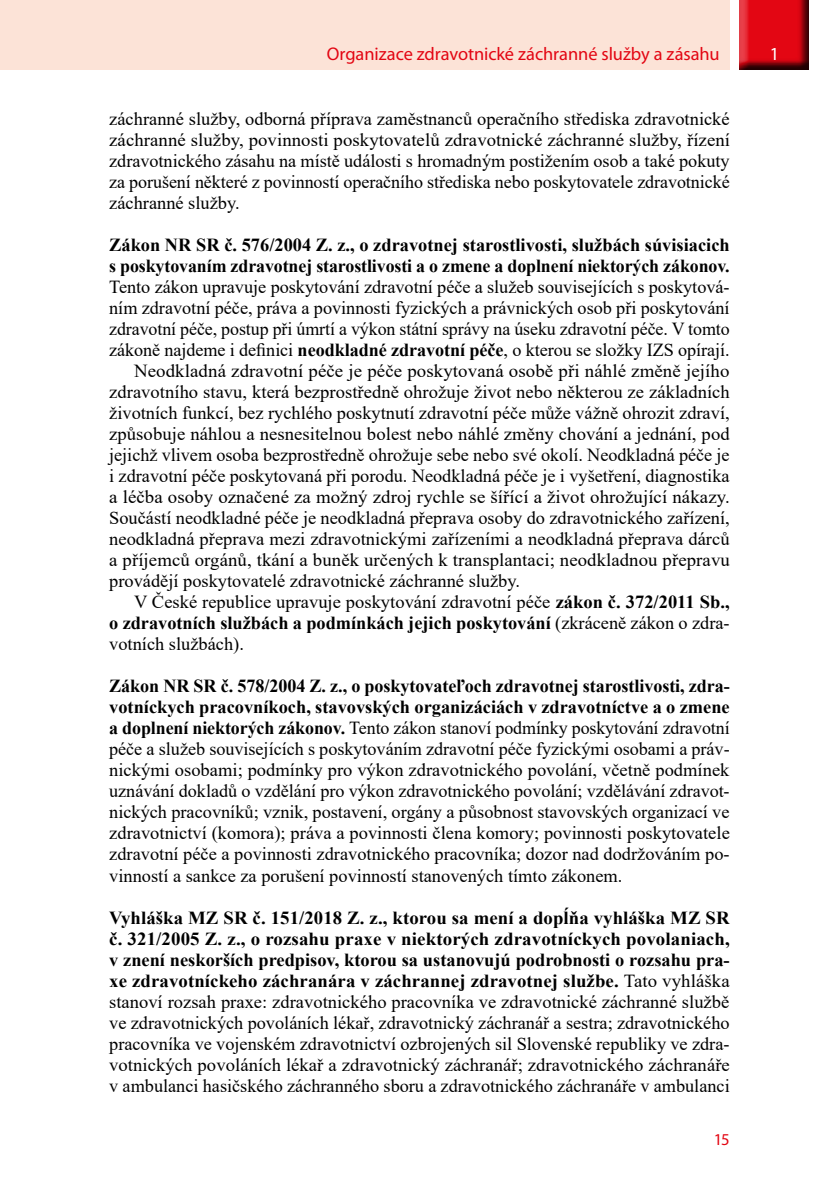
<style>
.page{position:relative;width:829px;height:1191px;background:#fff}
.page>*{position:absolute;margin:0;border:0;box-sizing:border-box;transform-origin:0 0}
.t1{font:18.38px/21px "Times New Roman";color:#000;text-align:justify}
.t2{font:700 18.38px/21px "Times New Roman";color:#000}
.t3{font:18.38px "Myriad Pro";letter-spacing:-.005em;color:#e30613}
.t4{font:18.38px "Myriad Pro";color:#fff}
.t5{font:16.62px "Myriad Pro";color:#e30613}
.s1{font-weight:700}
.s2{font-weight:400}
</style>
<div class="page">
<div style="left:0;top:0;width:729px;height:69px;background:#fce3d7"></div>
<div style="left:739px;top:0;width:71px;height:72px;background:#000;opacity:.75"></div>
<p class="t3" style="left:326px;top:42px;width:394px">Organizace zdravotnické záchranné služby a zásahu</p>
<p class="t4" style="left:769px;top:42px;width:11px">1</p>
<p class="t1" style="left:109px;top:108px;width:622px">záchranné služby, odborná příprava zaměstnanců operačního střediska zdravotnické záchranné služby, povinnosti poskytovatelů zdravotnické záchranné služby, řízení zdravotnického zásahu na místě události s hromadným postižením osob a také pokuty za porušení některé z povinností operačního střediska nebo poskytovatele zdravotnické záchranné služby.</p>
<p class="t2" style="left:109px;top:234px;width:622px">Zákon NR SR č. 576/2004 Z. z., o zdravotnej starostlivosti, službách súvisiacich s poskytovaním zdravotnej starostlivosti a o zmene a doplnení niektorých zákonov.</p>
<p class="t1" style="left:109px;top:276px;width:622px">Tento zákon upravuje poskytování zdravotní péče a služeb souvisejících s poskytová-</p>
<p class="t1" style="left:109px;top:297px;width:622px">ním zdravotní péče, práva a povinnosti fyzických a právnických osob při poskytování</p>
<p class="t1" style="left:109px;top:318px;width:622px">zdravotní péče, postup při úmrtí a výkon státní správy na úseku zdravotní péče. V tomto</p>
<p class="t1" style="left:109px;top:339px;width:621px">zákoně najdeme i definici <span class="s1">neodkladné zdravotní péče</span>, o kterou se složky IZS opírají.</p>
<p class="t1" style="left:134px;top:360px;width:597px">Neodkladná zdravotní péče je péče poskytovaná osobě při náhlé změně jejího</p>
<p class="t1" style="left:109px;top:381px;width:622px">zdravotního stavu, která bezprostředně ohrožuje život nebo některou ze základních</p>
<p class="t1" style="left:109px;top:402px;width:622px">životních funkcí, bez rychlého poskytnutí zdravotní péče může vážně ohrozit zdraví,</p>
<p class="t1" style="left:109px;top:423px;width:622px">způsobuje náhlou a nesnesitelnou bolest nebo náhlé změny chování a jednání, pod</p>
<p class="t1" style="left:109px;top:444px;width:622px">jejichž vlivem osoba bezprostředně ohrožuje sebe nebo své okolí. Neodkladná péče je</p>
<p class="t1" style="left:109px;top:465px;width:622px">i zdravotní péče poskytovaná při porodu. Neodkladná péče je i vyšetření, diagnostika</p>
<p class="t1" style="left:109px;top:486px;width:622px">a léčba osoby označené za možný zdroj rychle se šířící a život ohrožující nákazy.</p>
<p class="t1" style="left:109px;top:507px;width:622px">Součástí neodkladné péče je neodkladná přeprava osoby do zdravotnického zařízení,</p>
<p class="t1" style="left:109px;top:528px;width:621px">neodkladná přeprava mezi zdravotnickými zařízeními a neodkladná přeprava dárců</p>
<p class="t1" style="left:109px;top:549px;width:622px">a příjemců orgánů, tkání a buněk určených k transplantaci; neodkladnou přepravu</p>
<p class="t1" style="left:109px;top:570px;width:412px">provádějí poskytovatelé zdravotnické záchranné služby.</p>
<p class="t1" style="left:134px;top:591px;width:597px">V České republice upravuje poskytování zdravotní péče <span class="s1">zákon č. 372/2011 Sb.,</span></p>
<p class="t2" style="left:109px;top:612px;width:622px">o zdravotních službách a podmínkách jejich poskytování <span class="s2">(zkráceně zákon o zdra-</span></p>
<p class="t1" style="left:109px;top:633px;width:136px">votních službách).</p>
<p class="t1" style="left:109px;top:675px;width:622px"><span class="s1">Zákon NR SR č. 578/2004 Z. z., o poskytovateľoch zdravotnej starostlivosti, zdra&shy;votníckych pracovníkoch, stavovských organizáciách v zdravotníctve a o zmene a doplnení niektorých zákonov.</span> Tento zákon stanoví podmínky poskytování zdravotní péče a služeb souvisejících s poskytováním zdravotní péče fyzickými osobami a práv&shy;nickými osobami; podmínky pro výkon zdravotnického povolání, včetně podmínek uznávání dokladů o vzdělání pro výkon zdravotnického povolání; vzdělávání zdravot&shy;nických pracovníků; vznik, postavení, orgány a působnost stavovských organizací ve zdravotnictví (komora); práva a povinnosti člena komory; povinnosti poskytovatele zdravotní péče a povinnosti zdravotnického pracovníka; dozor nad dodržováním po&shy;vinností a sankce za porušení povinností stanovených tímto zákonem.</p>
<p class="t1" style="left:109px;top:906px;width:622px"><span class="s1">Vyhláška MZ SR č. 151/2018 Z. z., ktorou sa mení a dopĺňa vyhláška MZ SR č. 321/2005 Z. z., o rozsahu praxe v niektorých zdravotníckych povolaniach, v znení neskorších predpisov, ktorou sa ustanovujú podrobnosti o rozsahu pra&shy;xe zdravotníckeho záchranára v záchrannej zdravotnej službe.</span> Tato vyhláška stanoví rozsah praxe: zdravotnického pracovníka ve zdravotnické záchranné službě ve zdravotnických povoláních lékař, zdravotnický záchranář a sestra; zdravotnického pracovníka ve vojenském zdravotnictví ozbrojených sil Slovenské republiky ve zdra&shy;votnických povoláních lékař a zdravotnický záchranář; zdravotnického záchranáře v ambulanci hasičského záchranného sboru a zdravotnického záchranáře v ambulanci</p>
<p class="t5" style="left:713px;top:1128px;width:17px">15</p>
</div>
